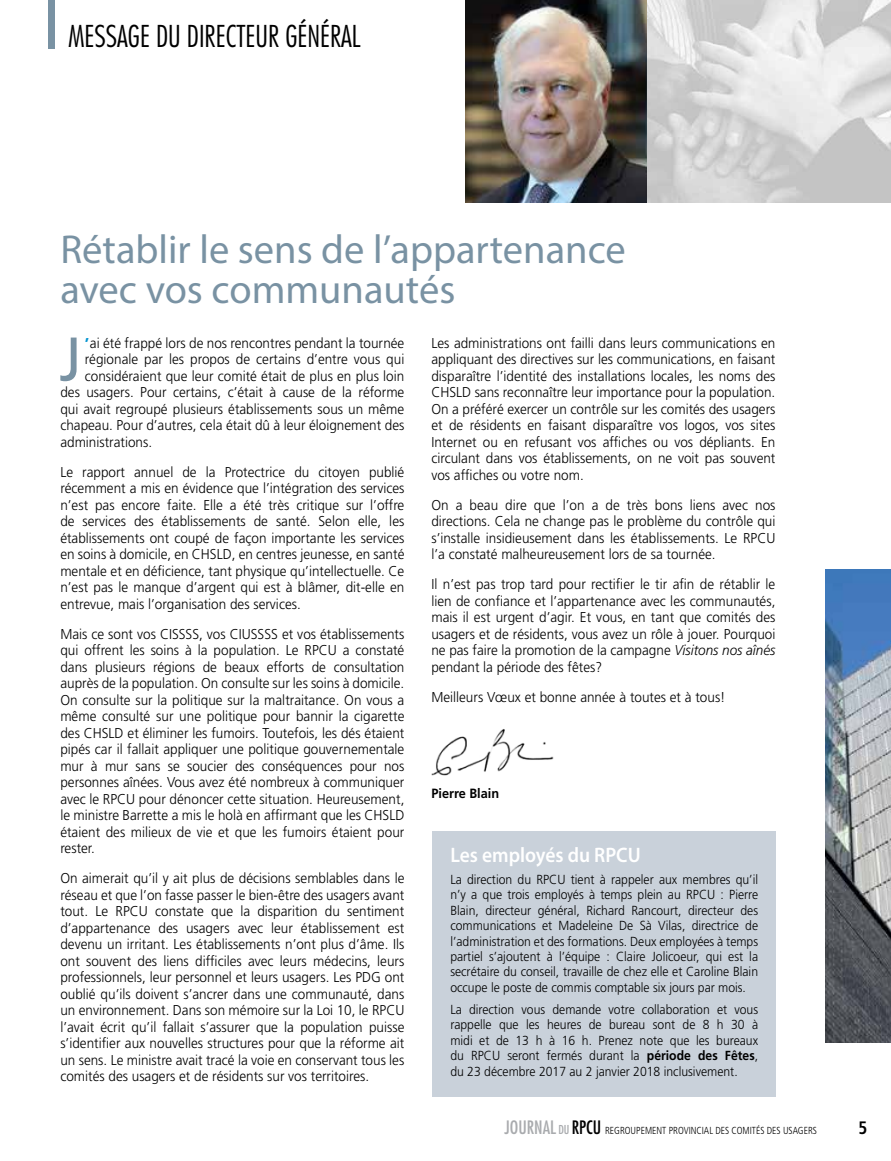
<style>
.page{position:relative;width:891px;height:1161px;background:#fff}
.page>*{position:absolute;margin:0;border:0;box-sizing:border-box;transform-origin:0 0}
.t1{font:61.5px "Frutiger";color:#7992a3;scale:.95 1}
.t2{font:40.5px/40.5px "Myriad Pro";color:#7992a3}
.t3{font:300 condensed 29.4px "Futura";color:#000}
.t4{font:600 21px "Myriad Pro";color:#fff;scale:.93 1}
.t5{font:700 condensed 18px "Frutiger";color:#000;scale:.95 1}
.t6{font:300 14.25px/16.5px "Frutiger";color:#000;text-align:justify;scale:.95 1}
.t7{font:700 13.35px "Frutiger";color:#000;scale:.95 1}
.t8{font:300 13.2px/15.3px "Frutiger";color:#000;text-align:justify;scale:.93 1}
.t9{font:300 condensed 10.2px "Frutiger";color:#000;scale:.95 1}
.s1{font-weight:900;color:#0093d0}
.s2{font-style:italic}
.s3{font-weight:700}
.s4{font-family:"Futura";font-weight:400;font-size:18px;color:#a9abae}
.s5{font-family:"Futura";font-weight:400;font-size:12px;color:#a9abae}
.s6{font-family:"Futura";font-weight:400;font-size:18px}
</style>
<div class="page">
<img style="left:646px;top:0;width:245px;height:202px">
<img style="left:431px;top:729px;width:123px;height:47px">
<img style="left:825px;top:570px;width:66px;height:473px">
<div style="left:49px;top:0;width:6px;height:49px;background:#7992a3"></div>
<img style="left:466px;top:0;width:180px;height:202px">
<div style="left:432px;top:831px;width:343px;height:266px;background:#c9d1da"></div>
<h3 class="t3" style="left:68px;top:18px;width:294px">MESSAGE DU DIRECTEUR GÉNÉRAL</h3>
<h2 class="t2" style="left:60px;top:229px;width:567px">Rétablir le sens de l’appartenance avec vos communautés</h2>
<h1 class="t1" style="left:59px;top:323px;width:25px">J</h1>
<p class="t6" style="left:85px;top:334px;width:338px"><span class="s1">’</span>ai été frappé lors de nos rencontres pendant la tournée</p>
<p class="t6" style="left:85px;top:351px;width:338px">régionale par les propos de certains d’entre vous qui</p>
<p class="t6" style="left:85px;top:367px;width:338px">considéraient que leur comité était de plus en plus loin</p>
<p class="t6" style="left:60px;top:384px;width:364px">des usagers. Pour certains, c’était à cause de la réforme</p>
<p class="t6" style="left:60px;top:400px;width:364px">qui avait regroupé plusieurs établissements sous un même</p>
<p class="t6" style="left:60px;top:417px;width:364px">chapeau. Pour d’autres, cela était dû à leur éloignement des</p>
<p class="t6" style="left:60px;top:433px;width:98px">administrations.</p>
<p class="t6" style="left:60px;top:463px;width:364px">Le rapport annuel de la Protectrice du citoyen publié récemment a mis en évidence que l’intégration des services n’est pas encore faite. Elle a été très critique sur l’offre de services des établissements de santé. Selon elle, les établissements ont coupé de façon importante les services en soins à domicile, en CHSLD, en centres jeunesse, en santé mentale et en déficience, tant physique qu’intellectuelle. Ce n’est pas le manque d’argent qui est à blâmer, dit-elle en entrevue, mais l’organisation des services.</p>
<p class="t6" style="left:60px;top:625px;width:364px">Mais ce sont vos CISSSS, vos CIUSSSS et vos établissements qui offrent les soins à la population. Le RPCU a constaté dans plusieurs régions de beaux efforts de consultation auprès de la population. On consulte sur les soins à domicile.<br>On consulte sur la politique sur la maltraitance. On vous a même consulté sur une politique pour bannir la cigarette des CHSLD et éliminer les fumoirs. Toutefois, les dés étaient pipés car il fallait appliquer une politique gouvernementale mur à mur sans se soucier des conséquences pour nos personnes aînées. Vous avez été nombreux à communiquer avec le RPCU pour dénoncer cette situation. Heureusement, le ministre Barrette a mis le holà en affirmant que les CHSLD étaient des milieux de vie et que les fumoirs étaient pour rester.</p>
<p class="t6" style="left:60px;top:870px;width:364px">On aimerait qu’il y ait plus de décisions semblables dans le réseau et que l’on fasse passer le bien-être des usagers avant tout. Le RPCU constate que la disparition du sentiment d’appartenance des usagers avec leur établissement est devenu un irritant. Les établissements n’ont plus d’âme. Ils ont souvent des liens difficiles avec leurs médecins, leurs professionnels, leur personnel et leurs usagers. Les PDG ont oublié qu’ils doivent s’ancrer dans une communauté, dans un environnement. Dans son mémoire sur la Loi 10, le RPCU l’avait écrit qu’il fallait s’assurer que la population puisse s’identifier aux nouvelles structures pour que la réforme ait un sens. Le ministre avait tracé la voie en conservant tous les comités des usagers et de résidents sur vos territoires.</p>
<p class="t6" style="left:431px;top:334px;width:364px">Les administrations ont failli dans leurs communications en appliquant des directives sur les communications, en faisant disparaître l’identité des installations locales, les noms des CHSLD sans reconnaître leur importance pour la population.<br>On a préféré exercer un contrôle sur les comités des usagers et de résidents en faisant disparaître vos logos, vos sites Internet ou en refusant vos affiches ou vos dépliants. En circulant dans vos établissements, on ne voit pas souvent vos affiches ou votre nom.</p>
<p class="t6" style="left:431px;top:496px;width:364px">On a beau dire que l’on a de très bons liens avec nos directions. Cela ne change pas le problème du contrôle qui s’installe insidieusement dans les établissements. Le RPCU l’a constaté malheureusement lors de sa tournée.</p>
<p class="t6" style="left:431px;top:576px;width:364px">Il n’est pas trop tard pour rectifier le tir afin de rétablir le lien de confiance et l’appartenance avec les communautés, mais il est urgent d’agir. Et vous, en tant que comités des usagers et de résidents, vous avez un rôle à jouer. Pourquoi ne pas faire la promotion de la campagne <span class="s2">Visitons nos aînés </span>pendant la période des fêtes?</p>
<p class="t6" style="left:431px;top:688px;width:311px">Meilleurs Vœux et bonne année à toutes et à tous!</p>
<p class="t7" style="left:432px;top:785px;width:73px">Pierre Blain</p>
<h3 class="t4" style="left:450px;top:842px;width:206px">Les employés du RPCU</h3>
<p class="t8" style="left:450px;top:872px;width:332px">La direction du RPCU tient à rappeler aux membres qu’il n’y a que trois employés à temps plein au RPCU : Pierre Blain, directeur général, Richard Rancourt, directeur des communications et Madeleine De Sà Vilas, directrice de l’administration et des formations. Deux employées à temps partiel s’ajoutent à l’équipe : Claire Jolicoeur, qui est la secrétaire du conseil, travaille de chez elle et Caroline Blain occupe le poste de commis comptable six jours par mois.</p>
<p class="t8" style="left:450px;top:1001px;width:332px">La direction vous demande votre collaboration et vous rappelle que les heures de bureau sont de 8 h 30 à midi et de 13 h à 16 h. Prenez note que les bureaux du RPCU seront fermés durant la <span class="s3">période des Fêtes</span>, du 23 décembre 2017 au 2 janvier 2018 inclusivement.</p>
<p class="t9" style="left:504px;top:1124px;width:331px"><span class="s4">JOURNAL</span> <span class="s5">DU</span> <span class="s6">RPCU</span> REGROUPEMENT PROVINCIAL DES COMITÉS DES USAGERS</p>
<p class="t5" style="left:858px;top:1117px;width:11px">5</p>
</div>
